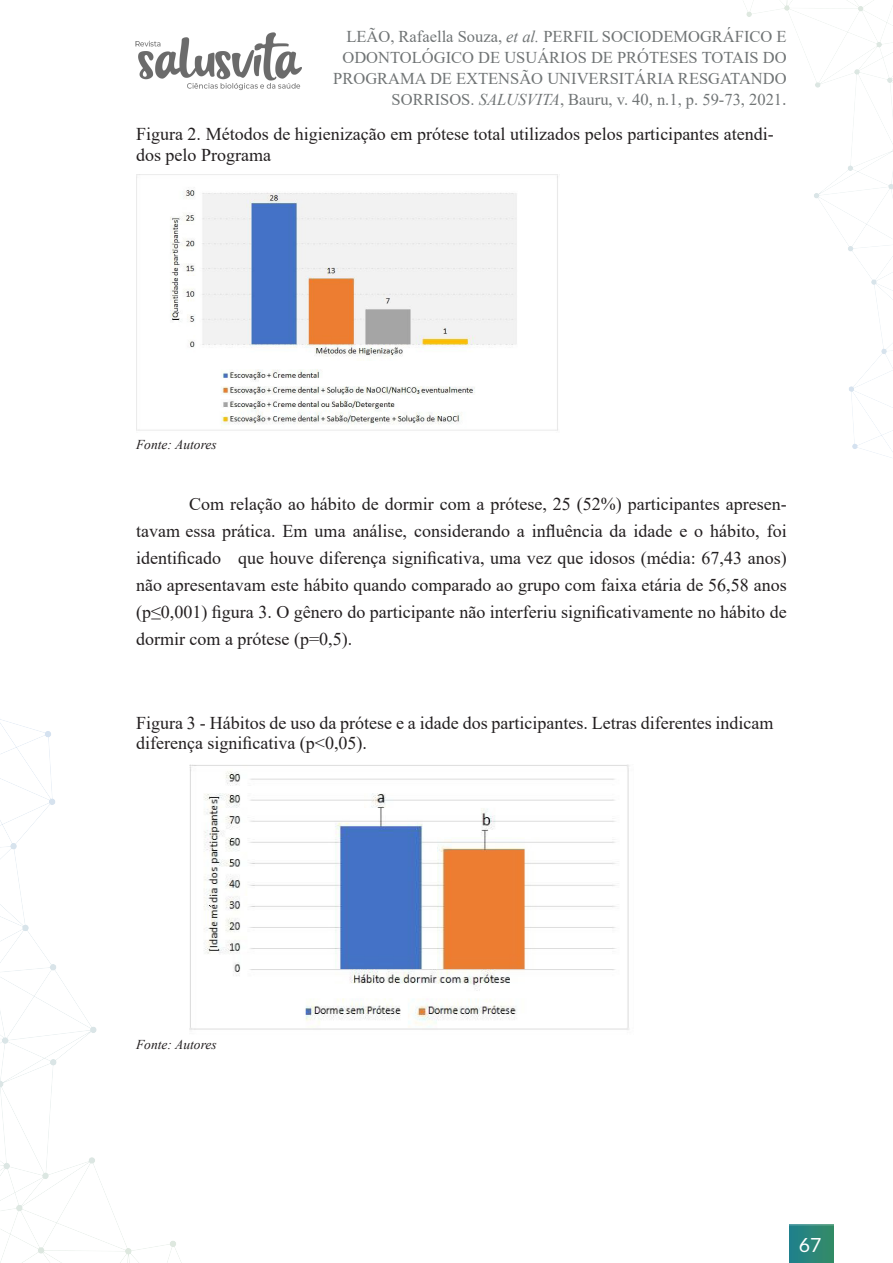
<style>
.page{position:relative;width:893px;height:1263px;background:#fff}
.page>*{position:absolute;margin:0;border:0;box-sizing:border-box;transform-origin:0 0}
.t1{font:19.5px "Lato";color:#fff}
.CORPO_DO_TEXTO{font:18px/27px "Times New Roman";color:#231f20;text-align:justify}
.Body_Text{font:18px/20.7px "Times New Roman";color:#231f20}
.t2{font:16.5px/21px "Times New Roman";color:#707475;text-align:right}
.t3{font:italic 13.5px "Times New Roman";color:#231f20}
.s1{font-style:italic}
.s2{font-size:18px}
</style>
<div class="page">
<img style="left:135px;top:32px;width:167px;height:59px">
<img style="left:789px;top:1224px;width:44px;height:39px">
<img style="left:0;top:719px;width:191px;height:544px">
<img style="left:743px;top:0;width:150px;height:458px">
<img style="left:136px;top:175px;width:422px;height:256px">
<img style="left:189px;top:765px;width:440px;height:269px">
<p class="t2" style="left:333px;top:25px;width:455px">LEÃO, Rafaella Souza, <span class="s1">et al.</span> PERFIL SOCIODEMOGRÁFICO E ODONTOLÓGICO DE USUÁRIOS DE PRÓTESES TOTAIS DO PROGRAMA DE EXTENSÃO UNIVERSITÁRIA RESGATANDO SORRISOS. <span class="s1">SALUSVITA</span>, Bauru, v. 40, n.1, p. 59-73, 2021<span class="s2">.</span></p>
<p class="Body_Text" style="left:136px;top:123px;width:639px">Figura 2. Métodos de higienização em prótese total utilizados pelos participantes atendi&shy;dos pelo Programa</p>
<p class="t3" style="left:136px;top:435px;width:82px">Fonte: Autores</p>
<p class="CORPO_DO_TEXTO" style="left:136px;top:490px;width:652px;text-indent:53px">Com relação ao hábito de dormir com a prótese, 25 (52%) participantes apresen&shy;tavam essa prática. Em uma análise, considerando a influência da idade e o hábito, foi identificado que houve diferença significativa, uma vez que idosos (média: 67,43 anos) não apresentavam este hábito quando comparado ao grupo com faixa etária de 56,58 anos (p≤0,001) figura 3. O gênero do participante não interferiu significativamente no hábito de dormir com a prótese (p=0,5).</p>
<p class="Body_Text" style="left:136px;top:712px;width:639px">Figura 3 - Hábitos de uso da prótese e a idade dos participantes. Letras diferentes indicam diferença significativa (p&lt;0,05).</p>
<p class="t3" style="left:136px;top:1035px;width:82px">Fonte: Autores</p>
<p class="t1" style="left:799px;top:1234px;width:24px">67</p>
</div>
